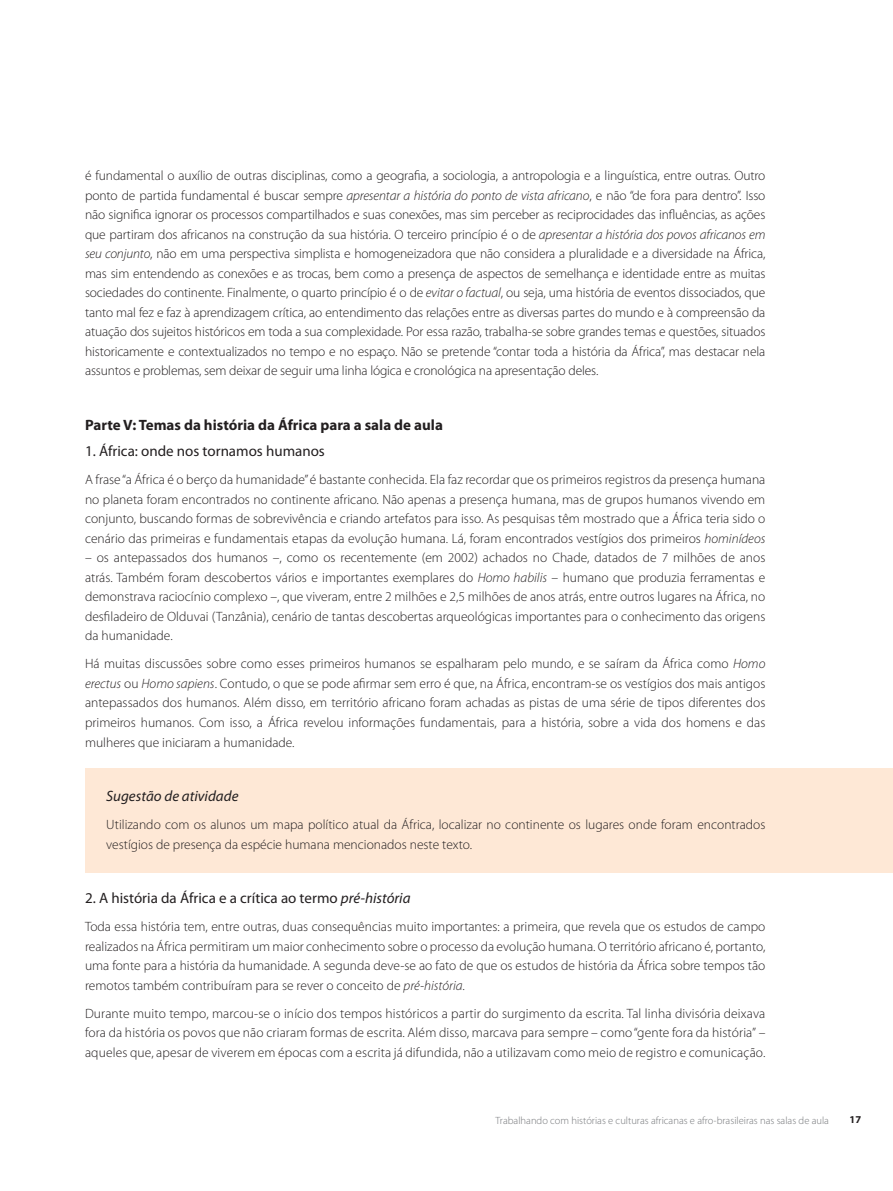
<style>
.page{position:relative;width:893px;height:1191px;background:#fff}
.page>*{position:absolute;margin:0;border:0;box-sizing:border-box;transform-origin:0 0}
.t1{font:15px "Myriad Pro";color:#231f20}
.t2{font:700 15px "Myriad Pro";color:#231f20}
.t3{font:italic 15px "Myriad Pro";color:#231f20}
.Título{font:300 13.5px/19.5px "Myriad Pro";color:#231f20;text-align:justify}
.t4{font:300 10.5px "Myriad Pro";color:#76787b}
.t5{font:700 10.5px "Myriad Pro";color:#231f20}
.s1{font-style:italic}
</style>
<div class="page">
<div style="left:85px;top:769px;width:808px;height:104px;background:#fee8d6"></div>
<p class="Título" style="left:85px;top:166px;width:682px">é fundamental o auxílio de outras disciplinas, como a geografia, a sociologia, a antropologia e a linguística, entre outras. Outro ponto de partida fundamental é buscar sempre <span class="s1">apresentar a história do ponto de vista africano</span>, e não “de fora para dentro”. Isso não significa ignorar os processos compartilhados e suas conexões, mas sim perceber as reciprocidades das influências, as ações que partiram dos africanos na construção da sua história. O terceiro princípio é o de <span class="s1">apresentar a história dos povos africanos em seu conjunto</span>, não em uma perspectiva simplista e homogeneizadora que não considera a pluralidade e a diversidade na África, mas sim entendendo as conexões e as trocas, bem como a presença de aspectos de semelhança e identidade entre as muitas sociedades do continente. Finalmente, o quarto princípio é o de <span class="s1">evitar o factual</span>, ou seja, uma história de eventos dissociados, que tanto mal fez e faz à aprendizagem crítica, ao entendimento das relações entre as diversas partes do mundo e à compreensão da atuação dos sujeitos históricos em toda a sua complexidade. Por essa razão, trabalha-se sobre grandes temas e questões, situados historicamente e contextualizados no tempo e no espaço. Não se pretende “contar toda a história da África”, mas destacar nela assuntos e problemas, sem deixar de seguir uma linha lógica e cronológica na apresentação deles.</p>
<p class="t2" style="left:85px;top:415px;width:359px">Parte V: Temas da história da África para a sala de aula</p>
<p class="t1" style="left:85px;top:442px;width:241px">1. África: onde nos tornamos humanos</p>
<p class="Título" style="left:85px;top:470px;width:682px">A frase “a África é o berço da humanidade” é bastante conhecida. Ela faz recordar que os primeiros registros da presença humana no planeta foram encontrados no continente africano. Não apenas a presença humana, mas de grupos humanos vivendo em conjunto, buscando formas de sobrevivência e criando artefatos para isso. As pesquisas têm mostrado que a África teria sido o cenário das primeiras e fundamentais etapas da evolução humana. Lá, foram encontrados vestígios dos primeiros <span class="s1">hominídeos</span></p>
<p class="Título" style="left:85px;top:548px;width:682px">– os antepassados dos humanos –, como os recentemente (em 2002) achados no Chade, datados de 7 milhões de anos atrás. Também foram descobertos vários e importantes exemplares do <span class="s1">Homo habilis</span> – humano que produzia ferramentas e demonstrava raciocínio complexo –, que viveram, entre 2 milhões e 2,5 milhões de anos atrás, entre outros lugares na África, no desfiladeiro de Olduvai (Tanzânia), cenário de tantas descobertas arqueológicas importantes para o conhecimento das origens da humanidade.</p>
<p class="Título" style="left:85px;top:654px;width:682px">Há muitas discussões sobre como esses primeiros humanos se espalharam pelo mundo, e se saíram da África como <span class="s1">Homo erectus</span> ou <span class="s1">Homo sapiens</span>. Contudo, o que se pode afirmar sem erro é que, na África, encontram-se os vestígios dos mais antigos antepassados dos humanos. Além disso, em território africano foram achadas as pistas de uma série de tipos diferentes dos primeiros humanos. Com isso, a África revelou informações fundamentais, para a história, sobre a vida dos homens e das mulheres que iniciaram a humanidade.</p>
<p class="t3" style="left:106px;top:786px;width:134px">Sugestão de atividade</p>
<p class="Título" style="left:106px;top:815px;width:661px">Utilizando com os alunos um mapa político atual da África, localizar no continente os lugares onde foram encontrados vestígios de presença da espécie humana mencionados neste texto.</p>
<p class="t1" style="left:85px;top:888px;width:327px">2. A história da África e a crítica ao termo <span class="s1">pré-história</span></p>
<p class="Título" style="left:85px;top:917px;width:682px">Toda essa história tem, entre outras, duas consequências muito importantes: a primeira, que revela que os estudos de campo realizados na África permitiram um maior conhecimento sobre o processo da evolução humana. O território africano é, portanto, uma fonte para a história da humanidade. A segunda deve-se ao fato de que os estudos de história da África sobre tempos tão remotos também contribuíram para se rever o conceito de <span class="s1">pré-história</span>.</p>
<p class="Título" style="left:85px;top:1003px;width:682px">Durante muito tempo, marcou-se o início dos tempos históricos a partir do surgimento da escrita. Tal linha divisória deixava fora da história os povos que não criaram formas de escrita. Além disso, marcava para sempre – como “gente fora da história” – aqueles que, apesar de viverem em épocas com a escrita já difundida, não a utilizavam como meio de registro e comunicação.</p>
<p class="t4" style="left:495px;top:1114px;width:335px">Trabalhando com histórias e culturas africanas e afro-brasileiras nas salas de aula</p>
<p class="t5" style="left:849px;top:1112px;width:13px">17</p>
</div>
